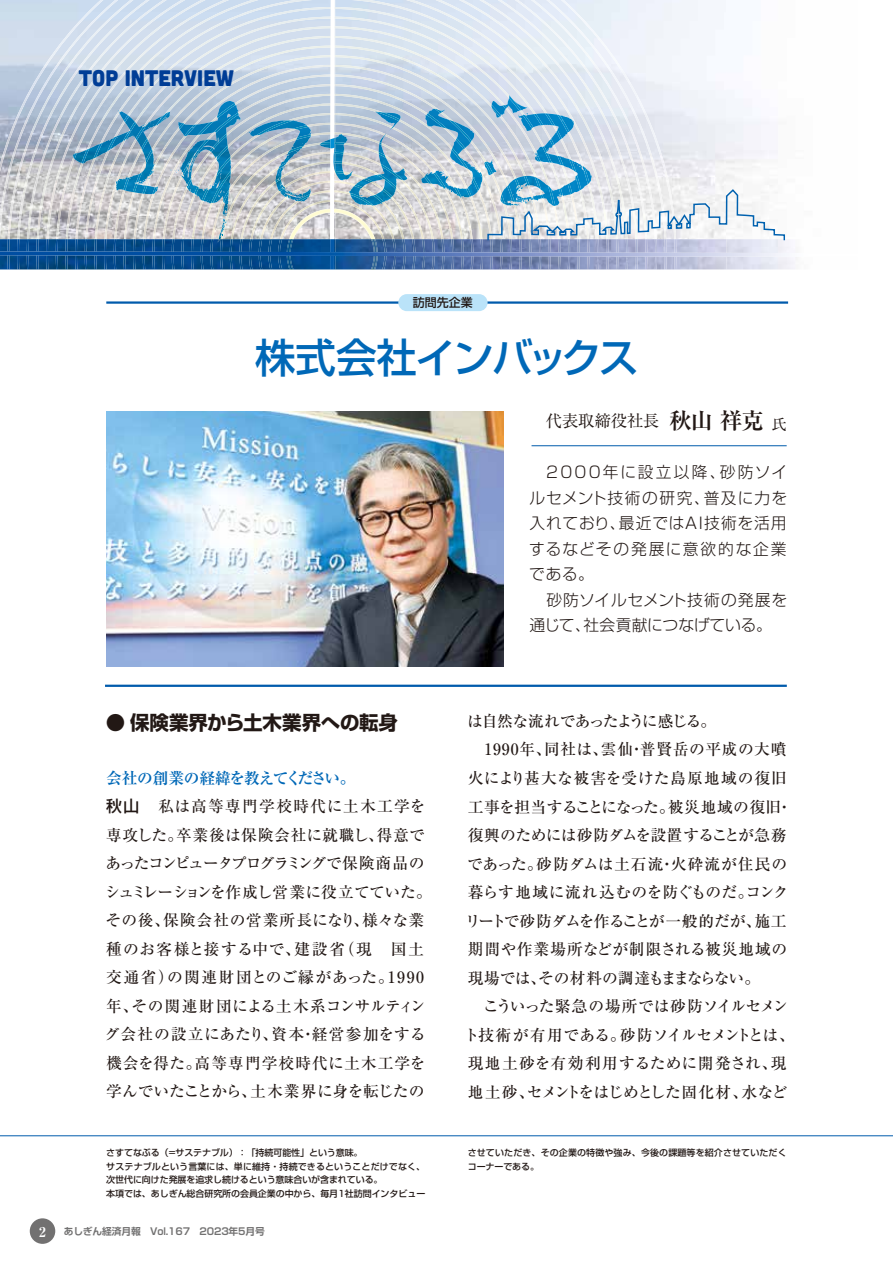
<style>
.page{position:relative;width:893px;height:1263px;background:#fff}
.page>*{position:absolute;margin:0;border:0;box-sizing:border-box;transform-origin:0 0}
.t1{font:500 40.5px "Shin Go Pro";letter-spacing:-.035em;color:#0068b7}
.t2{font:22.5px "Cubano";color:#003d96}
.t3{font:700 19.5px "Shin Go Pro";letter-spacing:-.01em;color:#221815}
.t4{font:16.5px "Ryumin Pro";letter-spacing:-.025em;color:#221815}
.t5{font:500 15.75px/28.5px "Ryumin Pro";letter-spacing:.015em;color:#221815}
.t6{font:300 15.75px/25.5px "Shin Go Pro";letter-spacing:.065em;color:#221815}
.t7{font:500 15.75px "Ryumin Pro";letter-spacing:.055em;color:#221815}
.t8{font:500 15.75px "Ryumin Pro";letter-spacing:-.035em;color:#221815}
.t9{font:500 15.75px "Ryumin Pro";letter-spacing:.035em;color:#221815}
.t10{font:500 15.75px "Ryumin Pro";letter-spacing:-.005em;color:#221815}
.t11{font:500 15.75px "Ryumin Pro";letter-spacing:-.025em;color:#221815}
.t12{font:500 15.75px "Ryumin Pro";letter-spacing:-.045em;color:#221815}
.t13{font:500 15.75px "Ryumin Pro";letter-spacing:-.015em;color:#221815}
.t14{font:500 15.75px "Ryumin Pro";letter-spacing:-.03em;color:#221815}
.t15{font:500 15.75px "Ryumin Pro";letter-spacing:-.07em;color:#221815}
.t16{font:700 expanded 13.5px "Ryumin Upr";color:#fff}
.t17{font:500 12px "Shin Go Pro";color:#221815}
.t18{font:700 9.75px "Shin Go Pro De";letter-spacing:-.015em;color:#727171}
.t19{font:500 9px/13.5px "Shin Go Pro";letter-spacing:-.01em;color:#221815}
.t20{font:500 9px/13.5px "Shin Go Pro";letter-spacing:.015em;color:#221815}
.t21{font:300 9px "Shin Go Pro";color:#221815}
.s1{font-weight:700;font-size:22.5px}
.s2{font-weight:700;color:#0068b7}
.s3{font-family:"Shin Go Pro"}
</style>
<div class="page">
<div style="left:30px;top:1218px;width:25px;height:26px;background:#727171;border-radius:50%"></div>
<hr style="left:0;top:1135px;width:893px;height:1px;background:#005bac">
<svg style="left:0;top:0;width:797px;height:270px"></svg>
<hr style="left:105px;top:685px;width:682px;height:2px;background:#005bac">
<hr style="left:106px;top:301px;width:682px;height:3px;background:#005bac">
<div style="left:398px;top:294px;width:90px;height:17px;background:#bae3f9;border-radius:9px"></div>
<hr style="left:531px;top:445px;width:256px;height:1px;background:#005bac">
<img style="left:106px;top:412px;width:398px;height:255px">
<h2 class="t2" style="left:79px;top:64px;width:157px">TOP INTERVIEW</h2>
<p class="t17" style="left:413px;top:293px;width:61px">訪問先企業</p>
<h1 class="t1" style="left:255px;top:324px;width:385px">株式会社インバックス</h1>
<p class="t4" style="left:546px;top:408px;width:242px">代表取締役社長 <span class="s1">秋山 祥克</span><sub>氏</sub></p>
<p class="t6" style="left:529px;top:457px;width:259px;text-indent:17px">2000年に設立以降、砂防ソイルセメント技術の研究、普及に力を入れており、最近ではAI技術を活用するなどその発展に意欲的な企業である。<br>　砂防ソイルセメント技術の発展を通じて、社会貢献につなげている。</p>
<p class="t3" style="left:106px;top:707px;width:293px">● 保険業界から土木業界への転身</p>
<p class="t5" style="left:105px;top:762px;width:329px"><span class="s2">会社の創業の経緯を教えてください。<br></span><span class="s3">秋山</span> 私は高等専門学校時代に土木工学を専攻した。卒業後は保険会社に就職し、得意であったコンピュータプログラミングで保険商品のシュミレーションを作成し営業に役立てていた。その後、保険会社の営業所長になり、様々な業種のお客様と接する中で、建設省（現　国土交通省）の関連財団とのご縁があった。1990年、その関連財団による土木系コンサルティング会社の設立にあたり、資本・経営参加をする機会を得た。高等専門学校時代に土木工学を学んでいたことから、土木業界に身を転じたの</p>
<p class="t19" style="left:106px;top:1145px;width:320px">さすてなぶる（=サステナブル）：「持続可能性」という意味。<br>サステナブルという言葉には、単に維持・持続できるということだけでなく、次世代に向けた発展を追求し続けるという意味合いが含まれている。<br>本項では、あしぎん総合研究所の会員企業の中から、毎月1社訪問インタビュー</p>
<p class="t16" style="left:39px;top:1221px;width:8px">2</p>
<p class="t18" style="left:64px;top:1223px;width:203px">あしぎん経済月報　Vol.167　2023年5月号</p>
<p class="t15" style="left:467px;top:709px;width:251px">は自然な流れであったように感じる。</p>
<p class="t7" style="left:484px;top:737px;width:304px">1990年、同社は、雲仙・普賢岳の平成の大噴</p>
<p class="t9" style="left:468px;top:766px;width:321px">火により甚大な被害を受けた島原地域の復旧</p>
<p class="t10" style="left:468px;top:794px;width:326px">工事を担当することになった。被災地域の復旧・</p>
<p class="t8" style="left:468px;top:823px;width:320px">復興のためには砂防ダムを設置することが急務</p>
<p class="t7" style="left:467px;top:851px;width:322px">であった。砂防ダムは土石流・火砕流が住民の</p>
<p class="t5" style="left:468px;top:877px;width:323px">暮らす地域に流れ込むのを防ぐものだ。コンク</p>
<p class="t8" style="left:465px;top:908px;width:323px">リートで砂防ダムを作ることが一般的だが、施工</p>
<p class="t5" style="left:468px;top:934px;width:321px">期間や作業場所などが制限される被災地域の</p>
<p class="t14" style="left:468px;top:965px;width:294px">現場では、その材料の調達もままならない。</p>
<p class="t13" style="left:468px;top:994px;width:322px">　こういった緊急の場所では砂防ソイルセメン</p>
<p class="t11" style="left:464px;top:1022px;width:332px">ト技術が有用である。砂防ソイルセメントとは、</p>
<p class="t9" style="left:468px;top:1051px;width:320px">現地土砂を有効利用するために開発され、現</p>
<p class="t12" style="left:468px;top:1079px;width:321px">地土砂、セメントをはじめとした固化材、水など</p>
<p class="t20" style="left:468px;top:1145px;width:320px">させていただき、その企業の特徴や強み、今後の課題等を紹介させていただくコーナーである。</p>
<p class="t21" style="left:468px;top:1145px;width:28px">　　　</p>
</div>
